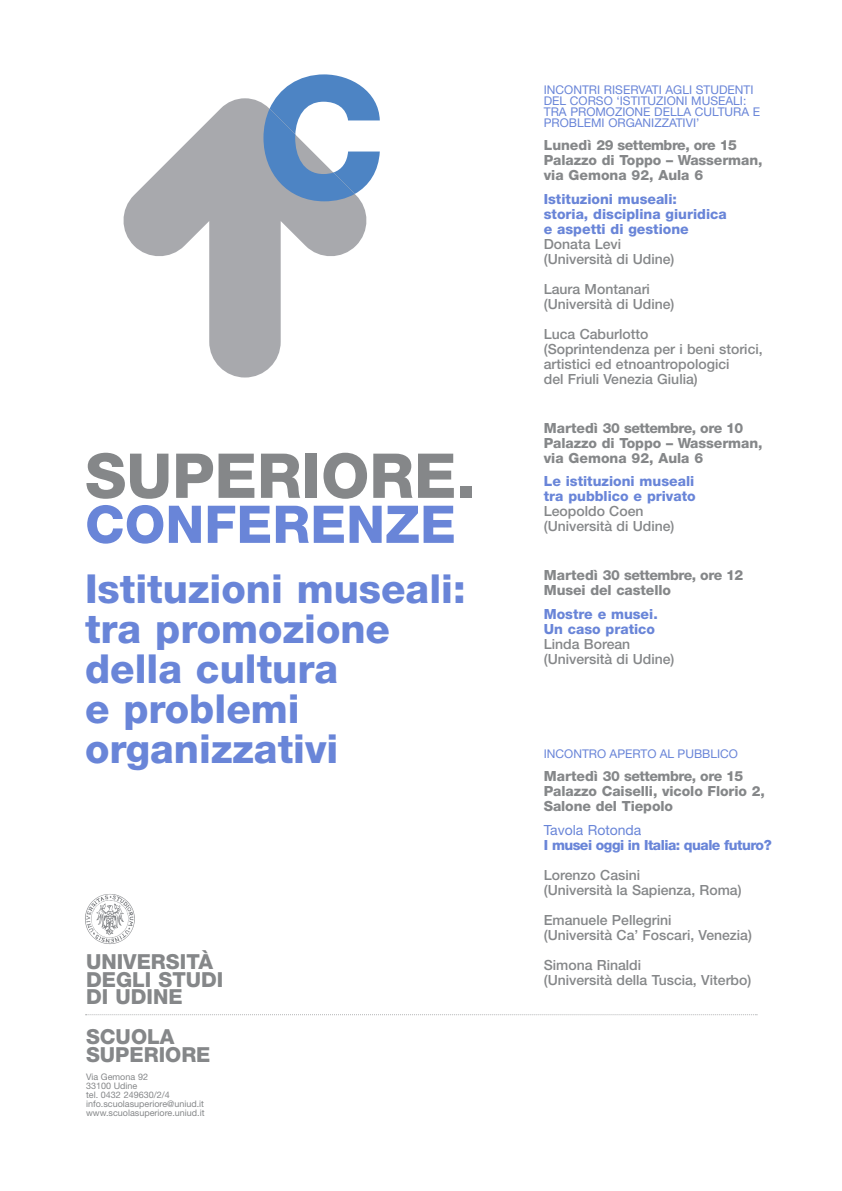
<style>
.page{position:relative;width:842px;height:1191px;background:#fff}
.page>*{position:absolute;margin:0;border:0;box-sizing:border-box;transform-origin:0 0}
.t1{font:800 61.9px "Helvetica Neue";color:#858789}
.t2{font:800 52px "Helvetica Neue";letter-spacing:.005em;color:#6985d8}
.t3{font:800 40px/40px "Helvetica Neue";color:#6985d8}
.t4{font:800 20.7px/17.5px "Helvetica Neue";color:#858789}
.t5{font:500 14px/15px "Helvetica Neue";color:#858789}
.t6{font:800 14px/15px "Helvetica Neue";letter-spacing:-.005em;color:#858789}
.t7{font:800 14px/15px "Helvetica Neue";color:#6985d8}
.t8{font:800 14px "Helvetica Neue";letter-spacing:-.04em;color:#6985d8}
.t9{font:14px "Helvetica Neue";color:#6985d8}
.t10{font:12px/11px "Helvetica Neue";color:#6985d8}
.t11{font:9px/9px "Helvetica Neue";color:#858789}
</style>
<div class="page">
<svg style="left:124px;top:98px;width:243px;height:279px"></svg>
<svg style="left:263px;top:74px;width:117px;height:127px"></svg>
<img style="left:85px;top:894px;width:50px;height:51px">
<svg style="left:86px;top:1014px;width:671px;height:1px"></svg>
<h1 class="t1" style="left:85px;top:453px;width:392px">SUPERIORE.</h1>
<h2 class="t2" style="left:85px;top:506px;width:372px">CONFERENZE</h2>
<h3 class="t3" style="left:85px;top:572px;width:382px">Istituzioni museali: tra promozione della cultura<br>e problemi organizzativi</h3>
<h3 class="t4" style="left:86px;top:955px;width:139px">UNIVERSITÀ<br>DEGLI STUDI<br>DI UDINE</h3>
<h3 class="t4" style="left:86px;top:1029px;width:126px">SCUOLA<br>SUPERIORE</h3>
<p class="t11" style="left:86px;top:1072px;width:120px">Via Gemona 92<br>33100 Udine<br>tel. 0432 249630/2/4 info.scuolasuperiore@uniud.it www.scuolasuperiore.uniud.it</p>
<p class="t10" style="left:544px;top:85px;width:218px">INCONTRI RISERVATI AGLI STUDENTI<br>DEL CORSO ‘ISTITUZIONI MUSEALI:<br>TRA PROMOZIONE DELLA CULTURA E<br>PROBLEMI ORGANIZZATIVI’</p>
<p class="t6" style="left:544px;top:139px;width:220px">Lunedì 29 settembre, ore 15<br>Palazzo di Toppo – Wasserman, via Gemona 92, Aula 6</p>
<p class="t7" style="left:544px;top:192px;width:184px">Istituzioni museali:<br>storia, disciplina giuridica e aspetti di gestione</p>
<p class="t5" style="left:544px;top:237px;width:132px">Donata Levi (Università di Udine)</p>
<p class="t5" style="left:544px;top:282px;width:132px">Laura Montanari (Università di Udine)</p>
<p class="t5" style="left:544px;top:327px;width:220px">Luca Caburlotto<br>(Soprintendenza per i beni storici, artistici ed etnoantropologici<br>del Friuli Venezia Giulia)</p>
<p class="t6" style="left:544px;top:421px;width:220px">Martedì 30 settembre, ore 10<br>Palazzo di Toppo – Wasserman, via Gemona 92, Aula 6</p>
<p class="t7" style="left:544px;top:475px;width:153px">Le istituzioni museali tra pubblico e privato</p>
<p class="t5" style="left:544px;top:505px;width:132px">Leopoldo Coen (Università di Udine)</p>
<p class="t6" style="left:544px;top:569px;width:201px">Martedì 30 settembre, ore 12<br>Musei del castello</p>
<p class="t7" style="left:544px;top:607px;width:115px">Mostre e musei.<br>Un caso pratico</p>
<p class="t5" style="left:544px;top:637px;width:132px">Linda Borean (Università di Udine)</p>
<p class="t10" style="left:544px;top:749px;width:196px">INCONTRO APERTO AL PUBBLICO</p>
<p class="t6" style="left:544px;top:770px;width:223px">Martedì 30 settembre, ore 15<br>Palazzo Caiselli, vicolo Florio 2,<br>Salone del Tiepolo</p>
<p class="t9" style="left:544px;top:825px;width:99px">Tavola Rotonda</p>
<p class="t8" style="left:544px;top:840px;width:229px">I musei oggi in Italia: quale futuro?</p>
<p class="t5" style="left:544px;top:869px;width:199px">Lorenzo Casini<br>(Università la Sapienza, Roma)</p>
<p class="t5" style="left:544px;top:914px;width:210px">Emanuele Pellegrini<br>(Università Ca’ Foscari, Venezia)</p>
<p class="t5" style="left:544px;top:959px;width:209px">Simona Rinaldi<br>(Università della Tuscia, Viterbo)</p>
</div>
